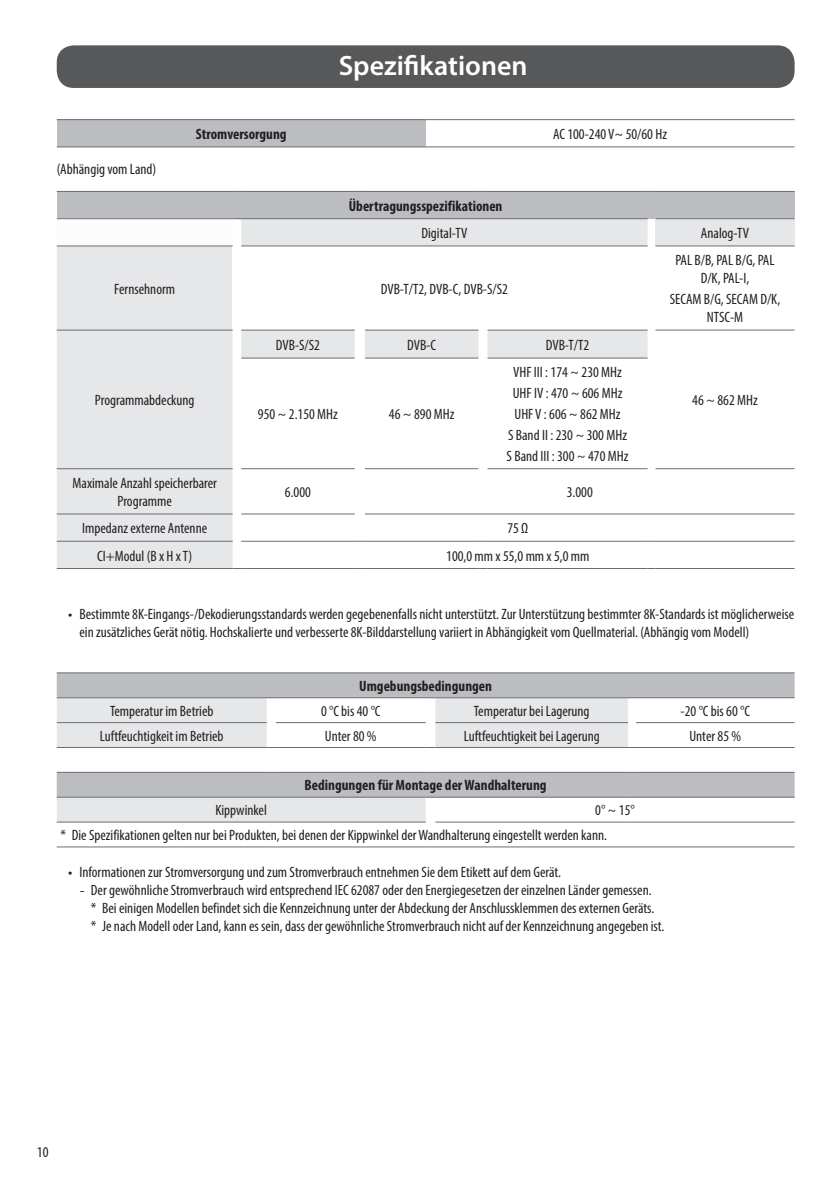
<style>
.page{position:relative;width:840px;height:1191px;background:#fff}
.page>*{position:absolute;margin:0;border:0;box-sizing:border-box;transform-origin:0 0}
.t1{font:600 28px "Myriad Pro";color:#fff}
.Body_Center{font:condensed 15px/18px "Myriad Pro";color:#231f20}
.Body_Bold_Center{font:700 condensed 15px "Myriad Pro";color:#231f20}
.Body_Center-2{font:condensed 15px/18px "Myriad Pro";letter-spacing:-.03em;color:#231f20;text-align:center}
.Body{font:condensed 15px "Myriad Pro";color:#231f20}
.s1{font-family:"LG Smart";font-stretch:normal}
</style>
<div class="page">
<div style="left:57px;top:45px;width:737px;height:43px;background:#57585a;border-radius:17px"></div>
<div style="left:57px;top:120px;width:368px;height:27px;background:#bcbdc0"></div>
<hr style="left:57px;top:119px;width:368px;height:1px;background:#6c6d70">
<hr style="left:425px;top:119px;width:369px;height:1px;background:#6c6d70">
<hr style="left:57px;top:146px;width:368px;height:1px;background:#6c6d70">
<hr style="left:425px;top:146px;width:369px;height:1px;background:#6c6d70">
<div style="left:57px;top:191px;width:737px;height:28px;background:#bcbdc0"></div>
<svg style="left:57px;top:219px;width:590px;height:349px;fill:#e6e7e9"></svg>
<div style="left:655px;top:219px;width:139px;height:27px;background:#e6e7e9"></div>
<div style="left:232px;top:246px;width:9px;height:84px;background:#fff"></div>
<hr style="left:57px;top:329px;width:175px;height:1px;background:#6c6d70">
<hr style="left:57px;top:468px;width:175px;height:1px;background:#6c6d70">
<hr style="left:57px;top:513px;width:175px;height:1px;background:#6c6d70">
<hr style="left:57px;top:541px;width:175px;height:1px;background:#6c6d70">
<hr style="left:57px;top:568px;width:175px;height:1px;background:#6c6d70">
<hr style="left:57px;top:191px;width:175px;height:1px;background:#6c6d70">
<hr style="left:241px;top:191px;width:113px;height:1px;background:#6c6d70">
<hr style="left:365px;top:191px;width:113px;height:1px;background:#6c6d70">
<hr style="left:487px;top:191px;width:160px;height:1px;background:#6c6d70">
<hr style="left:655px;top:191px;width:139px;height:1px;background:#6c6d70">
<hr style="left:655px;top:513px;width:139px;height:1px;background:#6c6d70">
<svg style="left:232px;top:330px;width:423px;height:212px"></svg>
<hr style="left:655px;top:541px;width:139px;height:1px;background:#6c6d70">
<hr style="left:241px;top:568px;width:113px;height:1px;background:#6c6d70">
<hr style="left:365px;top:568px;width:113px;height:1px;background:#6c6d70">
<hr style="left:487px;top:568px;width:160px;height:1px;background:#6c6d70">
<hr style="left:655px;top:568px;width:139px;height:1px;background:#6c6d70">
<hr style="left:241px;top:218px;width:113px;height:1px;background:#6c6d70">
<hr style="left:365px;top:218px;width:113px;height:1px;background:#6c6d70">
<hr style="left:487px;top:218px;width:160px;height:1px;background:#6c6d70">
<hr style="left:241px;top:245px;width:113px;height:1px;background:#6c6d70">
<hr style="left:365px;top:245px;width:113px;height:1px;background:#6c6d70">
<hr style="left:487px;top:245px;width:160px;height:1px;background:#6c6d70">
<hr style="left:57px;top:218px;width:175px;height:1px;background:#6c6d70">
<hr style="left:655px;top:218px;width:139px;height:1px;background:#6c6d70">
<hr style="left:241px;top:329px;width:113px;height:1px;background:#6c6d70">
<hr style="left:241px;top:357px;width:113px;height:1px;background:#6c6d70">
<hr style="left:241px;top:468px;width:113px;height:1px;background:#6c6d70">
<hr style="left:365px;top:329px;width:113px;height:1px;background:#6c6d70">
<hr style="left:365px;top:357px;width:113px;height:1px;background:#6c6d70">
<hr style="left:365px;top:468px;width:113px;height:1px;background:#6c6d70">
<hr style="left:487px;top:468px;width:160px;height:1px;background:#6c6d70">
<hr style="left:655px;top:468px;width:139px;height:1px;background:#6c6d70">
<hr style="left:487px;top:329px;width:160px;height:1px;background:#6c6d70">
<hr style="left:487px;top:357px;width:160px;height:1px;background:#6c6d70">
<hr style="left:57px;top:245px;width:175px;height:1px;background:#6c6d70">
<hr style="left:655px;top:245px;width:139px;height:1px;background:#6c6d70">
<hr style="left:655px;top:329px;width:139px;height:1px;background:#6c6d70">
<svg style="left:57px;top:673px;width:737px;height:123px;fill:#bcbdc0"></svg>
<svg style="left:57px;top:698px;width:570px;height:124px"></svg>
<hr style="left:57px;top:672px;width:209px;height:1px;background:#6c6d70">
<hr style="left:276px;top:672px;width:149px;height:1px;background:#6c6d70">
<hr style="left:435px;top:672px;width:192px;height:1px;background:#6c6d70">
<hr style="left:635px;top:672px;width:159px;height:1px;background:#6c6d70">
<hr style="left:57px;top:772px;width:209px;height:1px;background:#6c6d70">
<hr style="left:276px;top:772px;width:149px;height:1px;background:#6c6d70">
<hr style="left:435px;top:772px;width:192px;height:1px;background:#6c6d70">
<hr style="left:635px;top:772px;width:159px;height:1px;background:#6c6d70">
<hr style="left:57px;top:697px;width:209px;height:1px;background:#6c6d70">
<hr style="left:57px;top:722px;width:209px;height:1px;background:#6c6d70">
<hr style="left:57px;top:747px;width:209px;height:1px;background:#6c6d70">
<hr style="left:276px;top:747px;width:149px;height:1px;background:#6c6d70">
<hr style="left:435px;top:747px;width:192px;height:1px;background:#6c6d70">
<hr style="left:635px;top:747px;width:159px;height:1px;background:#6c6d70">
<hr style="left:276px;top:697px;width:149px;height:1px;background:#6c6d70">
<hr style="left:276px;top:722px;width:149px;height:1px;background:#6c6d70">
<hr style="left:57px;top:821px;width:209px;height:1px;background:#6c6d70">
<hr style="left:276px;top:821px;width:149px;height:1px;background:#6c6d70">
<hr style="left:435px;top:821px;width:192px;height:1px;background:#6c6d70">
<hr style="left:635px;top:821px;width:159px;height:1px;background:#6c6d70">
<hr style="left:57px;top:846px;width:209px;height:1px;background:#6c6d70">
<hr style="left:276px;top:846px;width:149px;height:1px;background:#6c6d70">
<hr style="left:435px;top:846px;width:192px;height:1px;background:#6c6d70">
<hr style="left:635px;top:846px;width:159px;height:1px;background:#6c6d70">
<hr style="left:57px;top:796px;width:209px;height:1px;background:#6c6d70">
<hr style="left:276px;top:796px;width:149px;height:1px;background:#6c6d70">
<hr style="left:435px;top:697px;width:192px;height:1px;background:#6c6d70">
<hr style="left:435px;top:722px;width:192px;height:1px;background:#6c6d70">
<hr style="left:635px;top:697px;width:159px;height:1px;background:#6c6d70">
<hr style="left:635px;top:722px;width:159px;height:1px;background:#6c6d70">
<hr style="left:435px;top:796px;width:192px;height:1px;background:#6c6d70">
<hr style="left:635px;top:796px;width:159px;height:1px;background:#6c6d70">
<p class="t1" style="left:338px;top:48px;width:190px">Spezifikationen</p>
<p class="Body" style="left:57px;top:160px;width:101px">(Abhängig vom Land)</p>
<p class="Body_Bold_Center" style="left:196px;top:124px;width:92px">Stromversorgung</p>
<p class="Body_Center" style="left:553px;top:125px;width:115px">AC 100-240 V~ 50/60 Hz</p>
<p class="Body_Bold_Center" style="left:348px;top:196px;width:155px">Übertragungsspezifikationen</p>
<p class="Body_Center" style="left:421px;top:224px;width:47px">Digital-TV</p>
<p class="Body_Center" style="left:700px;top:224px;width:50px">Analog-TV</p>
<p class="Body_Center" style="left:114px;top:279px;width:62px">Fernsehnorm</p>
<p class="Body_Center" style="left:380px;top:279px;width:128px">DVB-T/T2, DVB-C, DVB-S/S2</p>
<p class="Body_Center" style="left:95px;top:391px;width:101px">Programmabdeckung</p>
<p class="Body_Center" style="left:276px;top:335px;width:46px">DVB-S/S2</p>
<p class="Body_Center" style="left:407px;top:335px;width:30px">DVB-C</p>
<p class="Body_Center" style="left:545px;top:335px;width:45px">DVB-T/T2</p>
<p class="Body_Center" style="left:258px;top:405px;width:82px">950 ~ 2.150 MHz</p>
<p class="Body_Center" style="left:388px;top:405px;width:67px">46 ~ 890 MHz</p>
<p class="Body_Center" style="left:513px;top:363px;width:110px">VHF III : 174 ~ 230 MHz</p>
<p class="Body_Center" style="left:512px;top:384px;width:111px">UHF IV : 470 ~ 606 MHz</p>
<p class="Body_Center" style="left:514px;top:405px;width:108px">UHF V : 606 ~ 862 MHz</p>
<p class="Body_Center" style="left:507px;top:426px;width:120px">S Band II : 230 ~ 300 MHz</p>
<p class="Body_Center" style="left:506px;top:446px;width:123px">S Band III : 300 ~ 470 MHz</p>
<p class="Body_Center" style="left:72px;top:474px;width:146px;text-align:center">Maximale Anzahl speicherbarer<br>Programme</p>
<p class="Body_Center" style="left:285px;top:483px;width:28px">6.000</p>
<p class="Body_Center" style="left:566px;top:483px;width:28px">3.000</p>
<p class="Body_Center" style="left:82px;top:519px;width:126px">Impedanz externe Antenne</p>
<p class="Body_Center" style="left:507px;top:519px;width:22px">75 Ω</p>
<p class="Body_Center" style="left:97px;top:546px;width:96px">CI+Modul (B x H x T)</p>
<p class="Body_Center" style="left:446px;top:546px;width:145px">100,0 mm x 55,0 mm x 5,0 mm</p>
<p class="Body_Center-2" style="left:675px;top:251px;width:101px">PAL B/B, PAL B/G, PAL<br>D/K, PAL-I,</p>
<p class="Body_Center" style="left:669px;top:290px;width:112px;text-align:center">SECAM B/G, SECAM D/K,<br>NTSC-M</p>
<p class="Body_Center" style="left:691px;top:391px;width:67px">46 ~ 862 MHz</p>
<p class="Body_Center" style="left:79px;top:605px;width:715px;text-indent:-11px"><span class="s1">•</span> Bestimmte 8K-Eingangs-/Dekodierungsstandards werden gegebenenfalls nicht unterstützt. Zur Unterstützung bestimmter 8K-Standards ist möglicherweise ein zusätzliches Gerät nötig. Hochskalierte und verbesserte 8K-Bilddarstellung variiert in Abhängigkeit vom Quellmaterial. (Abhängig vom Modell)</p>
<p class="Body_Bold_Center" style="left:359px;top:676px;width:134px">Umgebungsbedingungen</p>
<p class="Body_Center" style="left:110px;top:701px;width:105px">Temperatur im Betrieb</p>
<p class="Body_Center" style="left:321px;top:701px;width:61px">0 °C bis 40 °C</p>
<p class="Body_Center" style="left:473px;top:701px;width:117px">Temperatur bei Lagerung</p>
<p class="Body_Center" style="left:680px;top:701px;width:71px">-20 °C bis 60 °C</p>
<p class="Body_Center" style="left:100px;top:726px;width:125px">Luftfeuchtigkeit im Betrieb</p>
<p class="Body_Center" style="left:325px;top:726px;width:53px">Unter 80 %</p>
<p class="Body_Center" style="left:463px;top:726px;width:137px">Luftfeuchtigkeit bei Lagerung</p>
<p class="Body_Center" style="left:689px;top:726px;width:53px">Unter 85 %</p>
<p class="Body_Bold_Center" style="left:304px;top:776px;width:243px">Bedingungen für Montage der Wandhalterung</p>
<p class="Body_Center" style="left:215px;top:801px;width:53px">Kippwinkel</p>
<p class="Body_Center" style="left:60px;top:797px;width:575px;line-height:24.8px;text-indent:534px">0° ~ 15° * Die Spezifikationen gelten nur bei Produkten, bei denen der Kippwinkel der Wandhalterung eingestellt werden kann.</p>
<p class="Body_Center" style="left:68px;top:862px;width:494px"><span class="s1">•</span> Informationen zur Stromversorgung und zum Stromverbrauch entnehmen Sie dem Etikett auf dem Gerät.</p>
<p class="Body_Center" style="left:91px;top:880px;width:574px;text-indent:-11px"><span class="s1">-</span> Der gewöhnliche Stromverbrauch wird entsprechend IEC 62087 oder den Energiegesetzen der einzelnen Länder gemessen.<br>* Bei einigen Modellen befindet sich die Kennzeichnung unter der Abdeckung der Anschlussklemmen des externen Geräts.<br>* Je nach Modell oder Land, kann es sein, dass der gewöhnliche Stromverbrauch nicht auf der Kennzeichnung angegeben ist.</p>
<p class="Body_Center" style="left:37px;top:1142px;width:13px">10</p>
</div>
